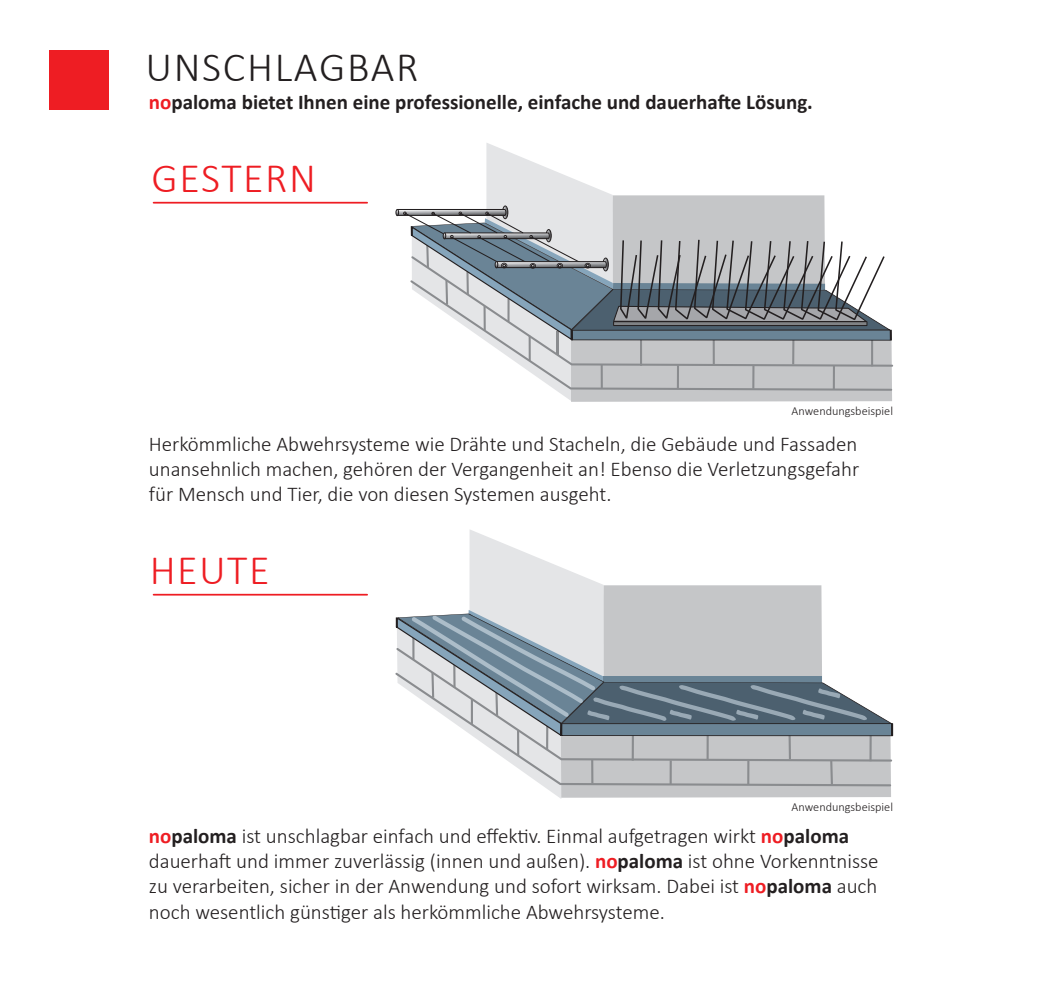
<style>
.page{position:relative;width:1042px;height:993px;background:#fff}
.page>*{position:absolute;margin:0;border:0;box-sizing:border-box;transform-origin:0 0}
.t1{font:300 42px "Calibri";letter-spacing:.035em;color:#ee1d23}
.t2{font:300 42px "Calibri";letter-spacing:.04em;color:#231f20}
.t3{font:300 21px/25.2px "Calibri";color:#231f20;text-align:justify}
.t4{font:700 21px "Calibri";color:#231f20}
.t5{font:300 12.25px "Calibri";color:#231f20}
.s1{color:#ee1d23}
.s2{font-weight:700;color:#ee1d23}
.s3{font-weight:700}
</style>
<div class="page">
<div style="left:50px;top:50px;width:59px;height:59px;background:#ee1d23"></div>
<svg style="left:395px;top:143px;width:497px;height:258px"></svg>
<svg style="left:395px;top:530px;width:498px;height:268px"></svg>
<hr style="left:154px;top:202px;width:213px;height:1px;background:#ee1d23">
<hr style="left:154px;top:593px;width:213px;height:2px;background:#ee1d23">
<h1 class="t2" style="left:145px;top:41px;width:274px">UNSCHLAGBAR</h1>
<p class="t4" style="left:149px;top:89px;width:665px"><span class="s1">no</span>paloma bietet Ihnen eine professionelle, einfache und dauerhafte Lösung.</p>
<h1 class="t1" style="left:152px;top:152px;width:166px">GESTERN</h1>
<p class="t5" style="left:791px;top:403px;width:103px">Anwendungsbeispiel</p>
<p class="t3" style="left:149px;top:431px;width:712px">Herkömmliche Abwehrsysteme wie Drähte und Stacheln, die Gebäude und Fassaden unansehnlich machen, gehören der Vergangenheit an! Ebenso die Verletzungsgefahr für Mensch und Tier, die von diesen Systemen ausgeht.</p>
<h1 class="t1" style="left:150px;top:543px;width:121px">HEUTE</h1>
<p class="t5" style="left:791px;top:799px;width:103px">Anwendungsbeispiel</p>
<p class="t3" style="left:149px;top:822px;width:731px;text-align:left"><span class="s2">no</span><span class="s3">paloma</span> ist unschlagbar einfach und effektiv. Einmal aufgetragen wirkt <span class="s2">no</span><span class="s3">paloma </span>dauerhaft und immer zuverlässig (innen und außen). <span class="s2">no</span><span class="s3">paloma</span> ist ohne Vorkenntnisse zu verarbeiten, sicher in der Anwendung und sofort wirksam. Dabei ist <span class="s2">no</span><span class="s3">paloma</span> auch noch wesentlich günstiger als herkömmliche Abwehrsysteme.</p>
</div>
